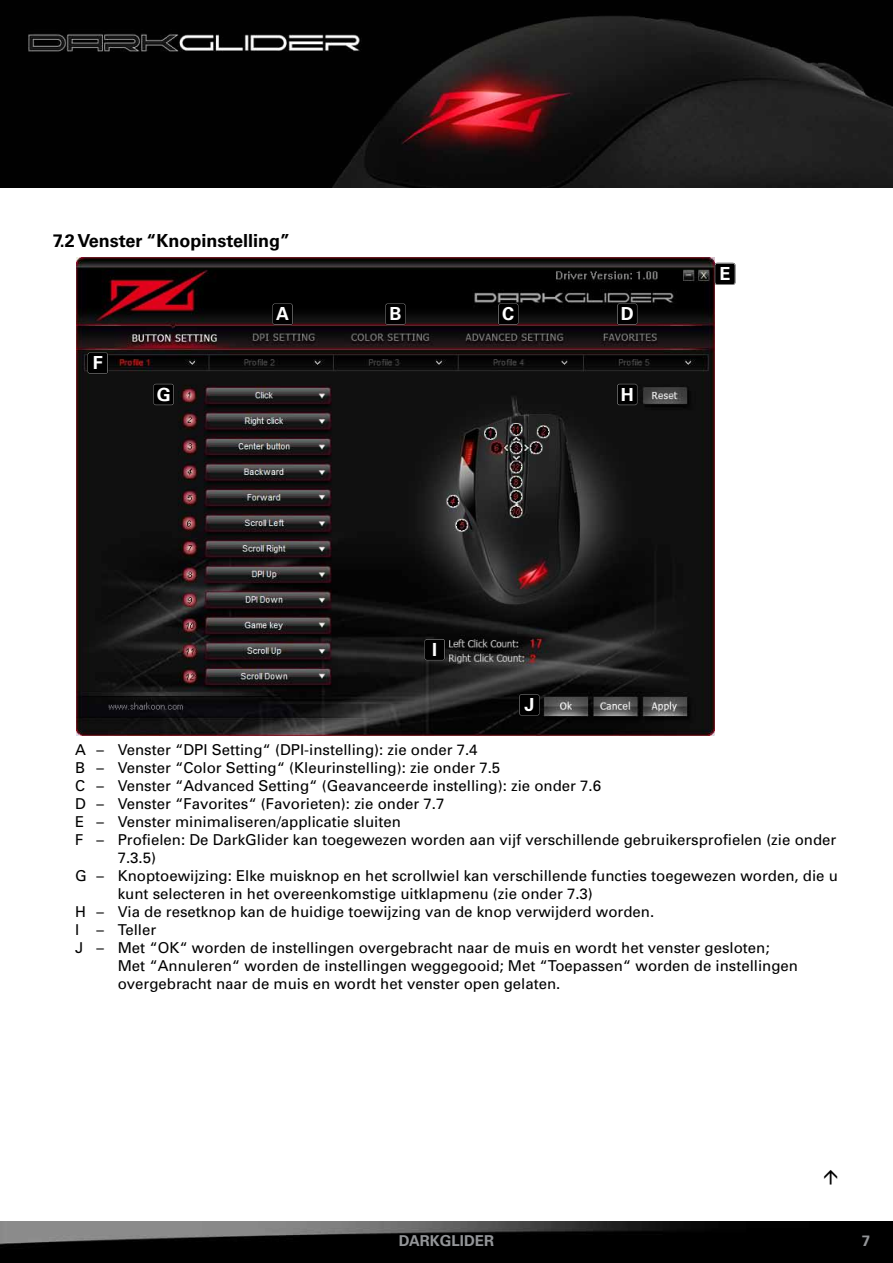
<style>
.page{position:relative;width:893px;height:1263px;background:#fff}
.page>*{position:absolute;margin:0;border:0;box-sizing:border-box;transform-origin:0 0}
.t1{font:700 18px "Univers";color:#000}
.t2{font:700 18px "Univers";color:#fff}
.t3{font:15px "Univers";color:#000}
.t4{font:700 15px "Univers";color:#939598}
</style>
<div class="page">
<img style="left:0;top:1px;width:893px;height:187px">
<img style="left:0;top:1221px;width:893px;height:42px">
<img style="left:77px;top:257px;width:637px;height:479px">
<svg style="left:272px;top:303px;width:21px;height:22px"></svg>
<svg style="left:385px;top:303px;width:21px;height:22px"></svg>
<svg style="left:498px;top:303px;width:21px;height:22px"></svg>
<svg style="left:617px;top:303px;width:21px;height:22px"></svg>
<svg style="left:714px;top:263px;width:21px;height:22px"></svg>
<svg style="left:87px;top:352px;width:21px;height:22px"></svg>
<svg style="left:153px;top:383px;width:21px;height:23px"></svg>
<svg style="left:617px;top:383px;width:21px;height:23px"></svg>
<svg style="left:424px;top:639px;width:21px;height:22px"></svg>
<svg style="left:519px;top:694px;width:21px;height:22px"></svg>
<p class="t1" style="left:53px;top:230px;width:239px">7.2 Venster “Knopinstelling”</p>
<p class="t2" style="left:93px;top:352px;width:12px">F</p>
<p class="t2" style="left:276px;top:303px;width:14px">A</p>
<p class="t2" style="left:389px;top:303px;width:14px">B</p>
<p class="t2" style="left:502px;top:303px;width:14px">C</p>
<p class="t2" style="left:621px;top:303px;width:14px">D</p>
<p class="t2" style="left:157px;top:384px;width:16px">G</p>
<p class="t2" style="left:621px;top:384px;width:14px">H</p>
<p class="t2" style="left:719px;top:263px;width:12px">E</p>
<p class="t2" style="left:432px;top:639px;width:7px">I</p>
<p class="t2" style="left:524px;top:694px;width:12px">J</p>
<p class="t3" style="left:75px;top:741px;width:404px">A – Venster “DPI Setting“ (DPI-instelling): zie onder 7.4</p>
<p class="t3" style="left:75px;top:759px;width:426px">B – Venster “Color Setting“ (Kleurinstelling): zie onder 7.5</p>
<p class="t3" style="left:75px;top:777px;width:527px">C – Venster “Advanced Setting“ (Geavanceerde instelling): zie onder 7.6</p>
<p class="t3" style="left:75px;top:795px;width:371px">D – Venster “Favorites“ (Favorieten): zie onder 7.7</p>
<p class="t3" style="left:75px;top:813px;width:327px">E – Venster minimaliseren/applicatie sluiten</p>
<p class="t3" style="left:75px;top:831px;width:763px">F – Profielen: De DarkGlider kan toegewezen worden aan vijf verschillende gebruikersprofielen (zie onder</p>
<p class="t3" style="left:118px;top:849px;width:40px">7.3.5)</p>
<p class="t3" style="left:75px;top:867px;width:764px">G – Knoptoewijzing: Elke muisknop en het scrollwiel kan verschillende functies toegewezen worden, die u</p>
<p class="t3" style="left:118px;top:885px;width:477px">kunt selecteren in het overeenkomstige uitklapmenu (zie onder 7.3)</p>
<p class="t3" style="left:75px;top:903px;width:581px">H – Via de resetknop kan de huidige toewijzing van de knop verwijderd worden.</p>
<p class="t3" style="left:75px;top:921px;width:82px">I – Teller</p>
<p class="t3" style="left:75px;top:939px;width:696px">J – Met “OK“ worden de instellingen overgebracht naar de muis en wordt het venster gesloten;</p>
<p class="t3" style="left:118px;top:957px;width:682px">Met “Annuleren“ worden de instellingen weggegooid; Met “Toepassen“ worden de instellingen</p>
<p class="t3" style="left:118px;top:975px;width:444px">overgebracht naar de muis en wordt het venster open gelaten.</p>
<p class="t4" style="left:399px;top:1232px;width:97px">darkglider</p>
<p class="t4" style="left:862px;top:1232px;width:10px">7</p>
</div>
